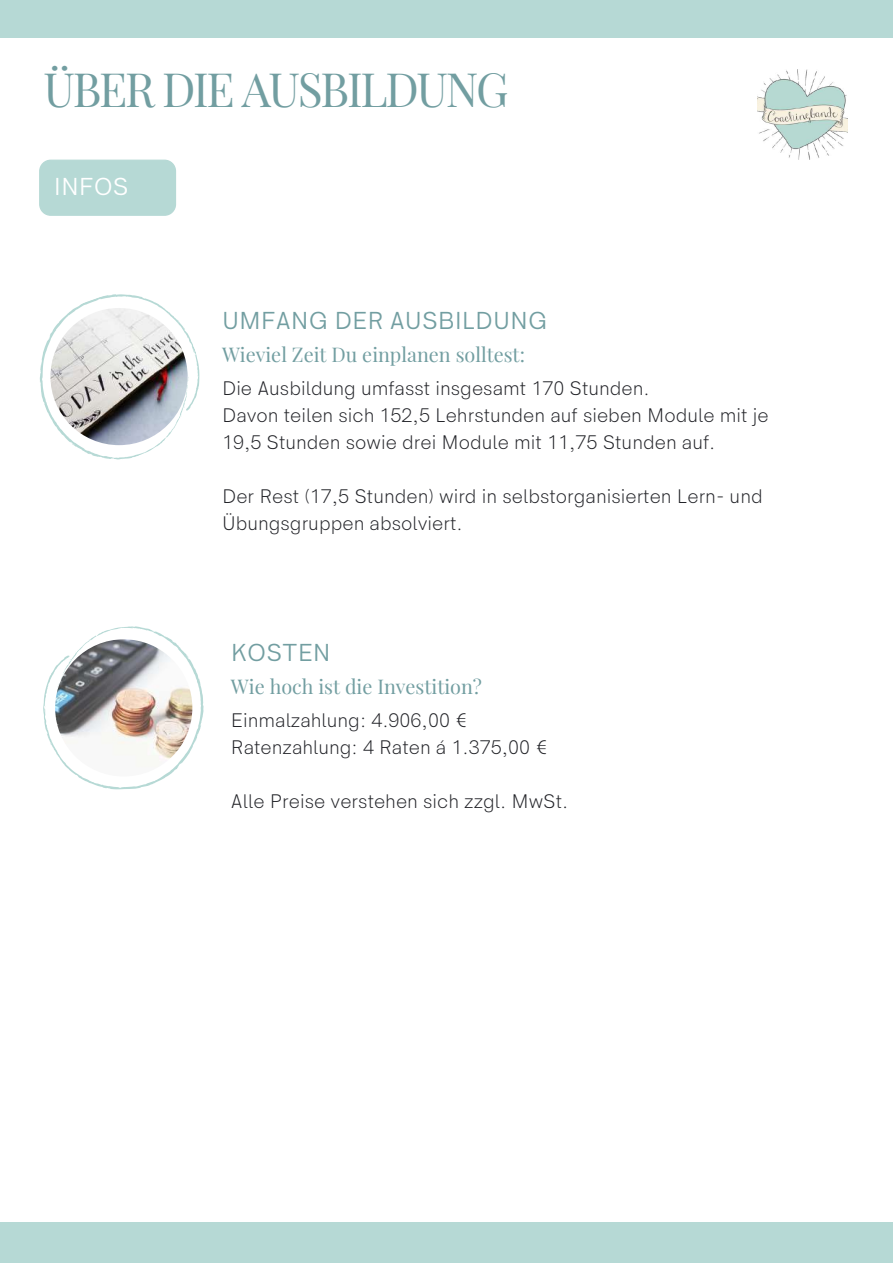
<style>
.page{position:relative;width:893px;height:1264px;background:#fff}
.page>*{position:absolute;margin:0;border:0;box-sizing:border-box;transform-origin:0 0}
.t1{font:46.35px "Playfair Display";letter-spacing:-.05em;color:#729ea1}
.t2{font:24.75px "HK Sentiments";color:#729ea1}
.t3{font:24.75px "HK Sentiments";color:#fff}
.t4{font:300 19.8px/27px "HK Sentiments";color:#212227}
.t5{font:19.8px "Playfair Display";color:#729ea1}
</style>
<div class="page">
<img style="left:757px;top:69px;width:90px;height:90px">
<div style="left:0;top:0;width:892px;height:38px;background:#b6d9d5"></div>
<div style="left:0;top:1222px;width:892px;height:40px;background:#b6d9d5"></div>
<svg style="left:39px;top:294px;width:161px;height:166px"></svg>
<svg style="left:43px;top:626px;width:161px;height:164px"></svg>
<img style="left:55px;top:639px;width:137px;height:137px;border-radius:50%">
<div style="left:39px;top:160px;width:137px;height:56px;background:#b6d9d5"></div>
<h1 class="t1" style="left:43px;top:56px;width:466px">ÜBER DIE AUSBILDUNG</h1>
<p class="t3" style="left:54px;top:172px;width:76px">INFOS</p>
<p class="t2" style="left:222px;top:307px;width:327px">UMFANG DER AUSBILDUNG</p>
<p class="t5" style="left:222px;top:341px;width:304px">Wieviel Zeit Du einplanen solltest:</p>
<p class="t4" style="left:222px;top:375px;width:548px">Die Ausbildung umfasst insgesamt 170 Stunden.<br>Davon teilen sich 152,5 Lehrstunden auf sieben Module mit je<br>19,5 Stunden sowie drei Module mit 11,75 Stunden auf.</p>
<p class="t4" style="left:222px;top:483px;width:542px">Der Rest (17,5 Stunden) wird in selbstorganisierten Lern- und<br>Übungsgruppen absolviert.</p>
<p class="t2" style="left:231px;top:638px;width:101px">KOSTEN</p>
<p class="t5" style="left:231px;top:672px;width:252px">Wie hoch ist die Investition?</p>
<p class="t4" style="left:231px;top:707px;width:318px">Einmalzahlung: 4.906,00 €<br>Ratenzahlung: 4 Raten á 1.375,00 €</p>
<p class="t4" style="left:231px;top:788px;width:339px">Alle Preise verstehen sich zzgl. MwSt.</p>
</div>
